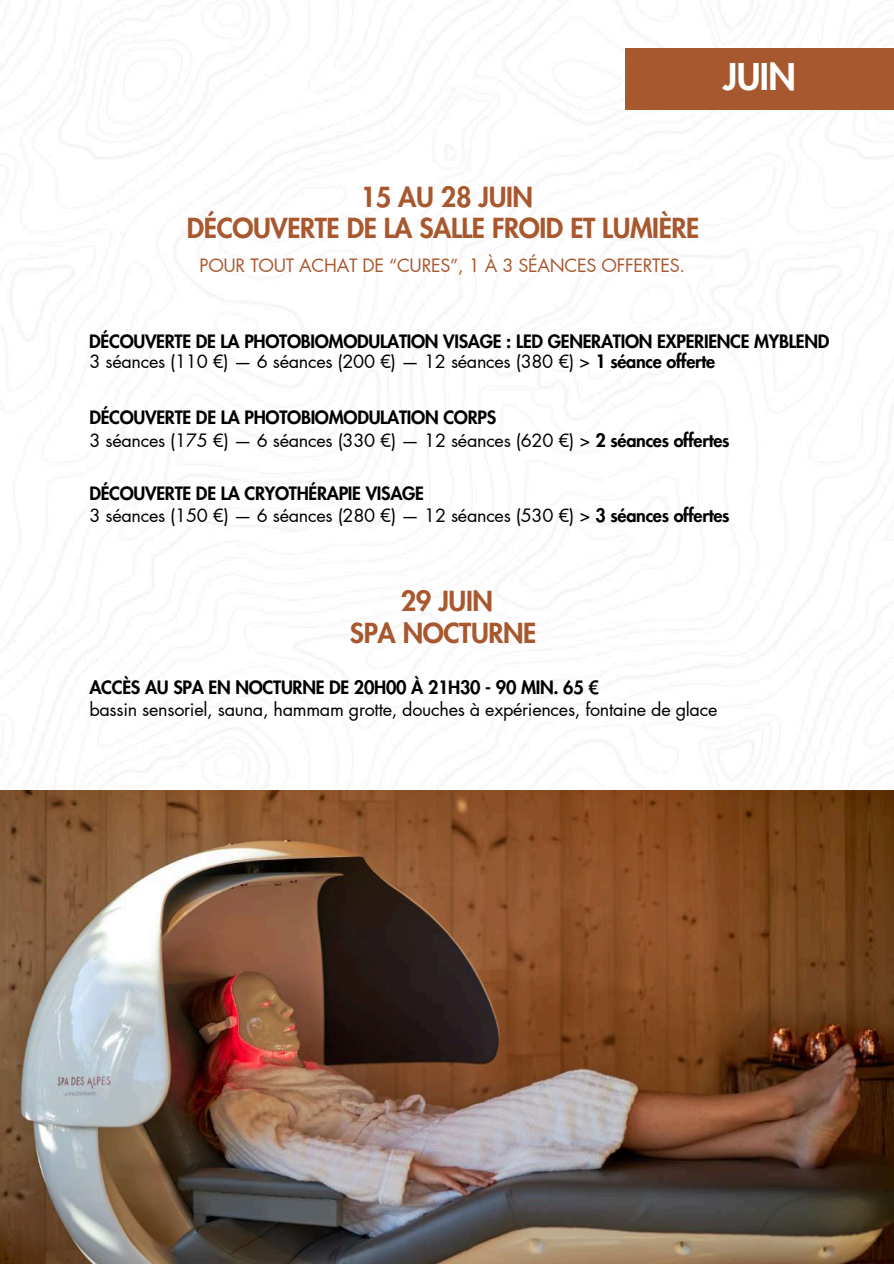
<style>
.page{position:relative;width:894px;height:1264px;background:#fff}
.page>*{position:absolute;margin:0;border:0;box-sizing:border-box;transform-origin:0 0}
.t1{font:800 36px "Futura LT Pro";color:#fff}
.t2{font:800 27px/31.5px "Futura LT Pro";letter-spacing:-.015em;color:#a8582e;text-align:center}
.t3{font:800 18px/20.4px "Futura LT Pro";letter-spacing:-.015em;color:#000}
.t4{font:18px/22.5px "Futura LT Pro";letter-spacing:-.015em;color:#000}
.t5{font:18px "Futura LT Pro";letter-spacing:-.015em;color:#a8582e}
.s1{font-weight:400}
.s2{font-weight:800}
</style>
<div class="page">
<div style="left:625px;top:48px;width:268px;height:62px;background:#a8582e"></div>
<img style="left:0;top:790px;width:893px;height:473px">
<h1 class="t1" style="left:723px;top:61px;width:74px">JUIN</h1>
<h2 class="t2" style="left:187px;top:182px;width:513px">15 AU 28 JUIN<br>DÉCOUVERTE DE LA SALLE FROID ET LUMIÈRE</h2>
<p class="t5" style="left:199px;top:257px;width:487px">POUR TOUT ACHAT DE “CURES”, 1 À 3 SÉANCES OFFERTES.</p>
<p class="t3" style="left:89px;top:332px;width:741px">DÉCOUVERTE DE LA PHOTOBIOMODULATION VISAGE : LED GENERATION EXPERIENCE MYBLEND<br><span class="s1">3 séances (110 €) — 6 séances (200 €) — 12 séances (380 €) &gt;</span> 1 séance offerte</p>
<p class="t3" style="left:89px;top:407px;width:641px;line-height:22.5px">DÉCOUVERTE DE LA PHOTOBIOMODULATION CORPS<br><span class="s1">3 séances (175 €) — 6 séances (330 €) — 12 séances (620 €) &gt;</span> 2 séances offertes</p>
<p class="t4" style="left:89px;top:482px;width:641px"><span class="s2">DÉCOUVERTE DE LA CRYOTHÉRAPIE VISAGE<br></span>3 séances (150 €) — 6 séances (280 €) — 12 séances (530 €) &gt; <span class="s2">3 séances offertes</span></p>
<h2 class="t2" style="left:350px;top:586px;width:188px">29 JUIN<br>SPA NOCTURNE</h2>
<p class="t3" style="left:89px;top:678px;width:511px">ACCÈS AU SPA EN NOCTURNE DE 20H00 À 21H30 - 90 MIN. 65 €</p>
<p class="t4" style="left:89px;top:698px;width:629px">bassin sensoriel, sauna, hammam grotte, douches à expériences, fontaine de glace</p>
</div>
